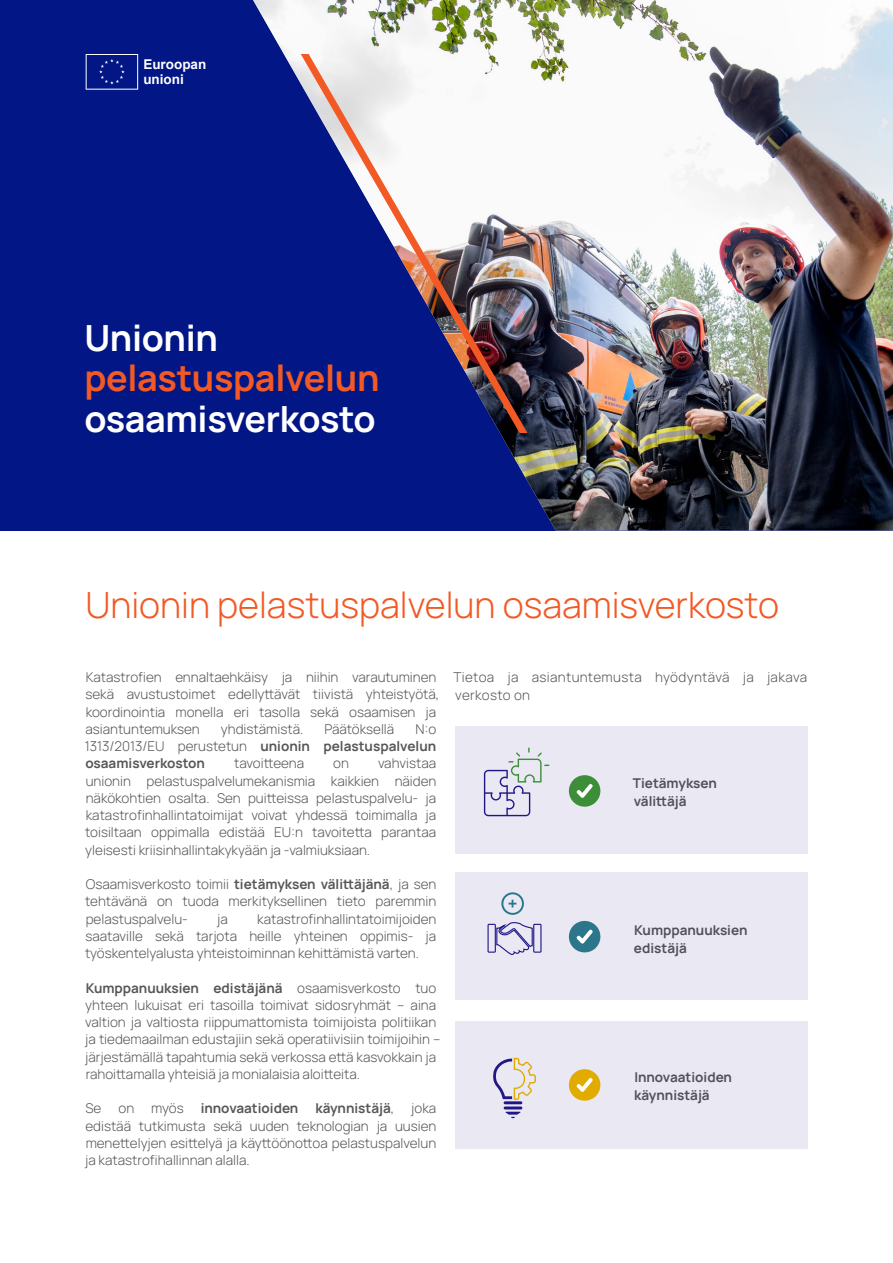
<style>
.page{position:relative;width:893px;height:1263px;background:#fff}
.page>*{position:absolute;margin:0;border:0;box-sizing:border-box;transform-origin:0 0}
.t1{font:300 36px "Manrope";color:#f25924}
.Body{font:700 36px/40.5px "Manrope";letter-spacing:-.01em;color:#fff}
.Body-2{font:300 13.5px/17.2px "Manrope";color:#575756;text-align:justify}
.Body-3{font:700 13.5px/18px "Manrope";color:#575756}
.Body-4{font:300 13.5px/18px "Manrope";letter-spacing:.025em;color:#575756}
.Body-5{font:700 13.5px/15.3px "Arial";color:#fff}
.s1{color:#f25924}
.s2{font-weight:300}
.s3{font-weight:700}
</style>
<div class="page">
<div style="left:0;top:0;width:893px;height:530px;background:#021785"></div>
<img style="left:253px;top:0;width:640px;height:530px">
<svg style="left:301px;top:54px;width:226px;height:379px"></svg>
<svg style="left:86px;top:54px;width:52px;height:36px"></svg>
<div style="left:455px;top:872px;width:353px;height:128px;background:#e9e8f3"></div>
<div style="left:455px;top:726px;width:353px;height:127px;background:#e9e8f3"></div>
<div style="left:455px;top:1021px;width:353px;height:127px;background:#e9e8f3"></div>
<svg style="left:568px;top:775px;width:33px;height:32px"></svg>
<svg style="left:568px;top:920px;width:33px;height:33px"></svg>
<svg style="left:568px;top:1069px;width:33px;height:32px"></svg>
<svg style="left:484px;top:747px;width:65px;height:69px"></svg>
<svg style="left:505px;top:1112px;width:16px;height:6px"></svg>
<hr style="left:504px;top:1101px;width:18px;height:3px;background:#211787">
<hr style="left:504px;top:1106px;width:18px;height:3px;background:#211787">
<svg style="left:493px;top:1057px;width:43px;height:43px"></svg>
<div style="left:501px;top:892px;width:23px;height:23px;border:2px solid #2b768a;border-radius:50%"></div>
<svg style="left:509px;top:900px;width:7px;height:7px"></svg>
<svg style="left:496px;top:922px;width:37px;height:32px"></svg>
<div style="left:533px;top:924px;width:8px;height:29px;border:1px solid #211787"></div>
<div style="left:487px;top:924px;width:9px;height:29px;border:1px solid #211787"></div>
<p class="Body-5" style="left:143px;top:56px;width:65px">Euroopan unioni</p>
<p class="Body" style="left:84px;top:316px;width:297px">Unionin <span class="s1">pelastuspalvelun </span>osaamisverkosto</p>
<h1 class="t1" style="left:85px;top:579px;width:695px">Unionin pelastuspalvelun osaamisverkosto</h1>
<p class="Body-2" style="left:85px;top:668px;width:355px;text-align:left">Katastrofien ennaltaehkäisy ja niihin varautuminen sekä avustustoimet edellyttävät tiivistä yhteistyötä, koordinointia monella eri tasolla sekä osaamisen ja asiantuntemuksen</p>
<p class="Body-2" style="left:221px;top:720px;width:84px">yhdistämistä.</p>
<p class="Body-2" style="left:324px;top:720px;width:71px">Päätöksellä</p>
<p class="Body-3" style="left:85px;top:720px;width:353px;line-height:17.2px;text-align:justify;text-indent:331px"><span class="s2">N:o 1313/2013/EU perustetun</span> unionin pelastuspalvelun osaamisverkoston</p>
<p class="Body-2" style="left:85px;top:754px;width:353px;text-indent:293px">vahvistaa unionin pelastuspalvelumekanismia kaikkien näiden näkökohtien osalta. Sen puitteissa pelastuspalvelu- ja katastrofinhallintatoimijat voivat yhdessä toimimalla ja toisiltaan oppimalla edistää EU:n tavoitetta parantaa yleisesti kriisinhallintakykyään ja -valmiuksiaan.</p>
<p class="Body-2" style="left:85px;top:875px;width:353px">Osaamisverkosto toimii <span class="s3">tietämyksen välittäjänä</span>, ja sen tehtävänä on tuoda merkityksellinen tieto paremmin pelastuspalvelu-</p>
<p class="Body-2" style="left:234px;top:754px;width:72px">tavoitteena</p>
<p class="Body-2" style="left:333px;top:754px;width:17px">on</p>
<p class="Body-2" style="left:85px;top:909px;width:353px;text-indent:172px">katastrofinhallintatoimijoiden saataville sekä tarjota heille yhteinen oppimis- ja työskentelyalusta yhteistoiminnan kehittämistä varten.</p>
<p class="Body-2" style="left:85px;top:978px;width:357px;text-align:left"><span class="s3">Kumppanuuksien edistäjänä</span> osaamisverkosto tuo yhteen lukuisat eri tasoilla toimivat sidosryhmät – aina valtion ja valtiosta riippumattomista toimijoista politiikan ja tiedemaailman edustajiin sekä operatiivisiin toimijoihin – järjestämällä tapahtumia sekä verkossa että kasvokkain ja rahoittamalla yhteisiä ja monialaisia aloitteita.</p>
<p class="Body-2" style="left:86px;top:1099px;width:17px">Se</p>
<p class="Body-2" style="left:118px;top:1099px;width:17px">on</p>
<p class="Body-2" style="left:151px;top:1099px;width:34px">myös</p>
<p class="Body-3" style="left:201px;top:1099px;width:99px">innovaatioiden</p>
<p class="Body-3" style="left:315px;top:1099px;width:80px">käynnistäjä<span class="s2">,</span></p>
<p class="Body-2" style="left:217px;top:909px;width:12px">ja</p>
<p class="Body-2" style="left:85px;top:1099px;width:352px;text-indent:326px">joka edistää tutkimusta sekä uuden teknologian ja uusien menettelyjen esittelyä ja käyttöönottoa pelastuspalvelun ja katastrofihallinnan alalla.</p>
<p class="Body-4" style="left:454px;top:667px;width:355px">Tietoa ja asiantuntemusta hyödyntävä ja jakava verkosto on</p>
<p class="Body-3" style="left:633px;top:773px;width:85px">Tietämyksen välittäjä</p>
<p class="Body-3" style="left:634px;top:920px;width:115px">Kumppanuuksien edistäjä</p>
<p class="Body-3" style="left:634px;top:1067px;width:99px">Innovaatioiden käynnistäjä</p>
</div>
